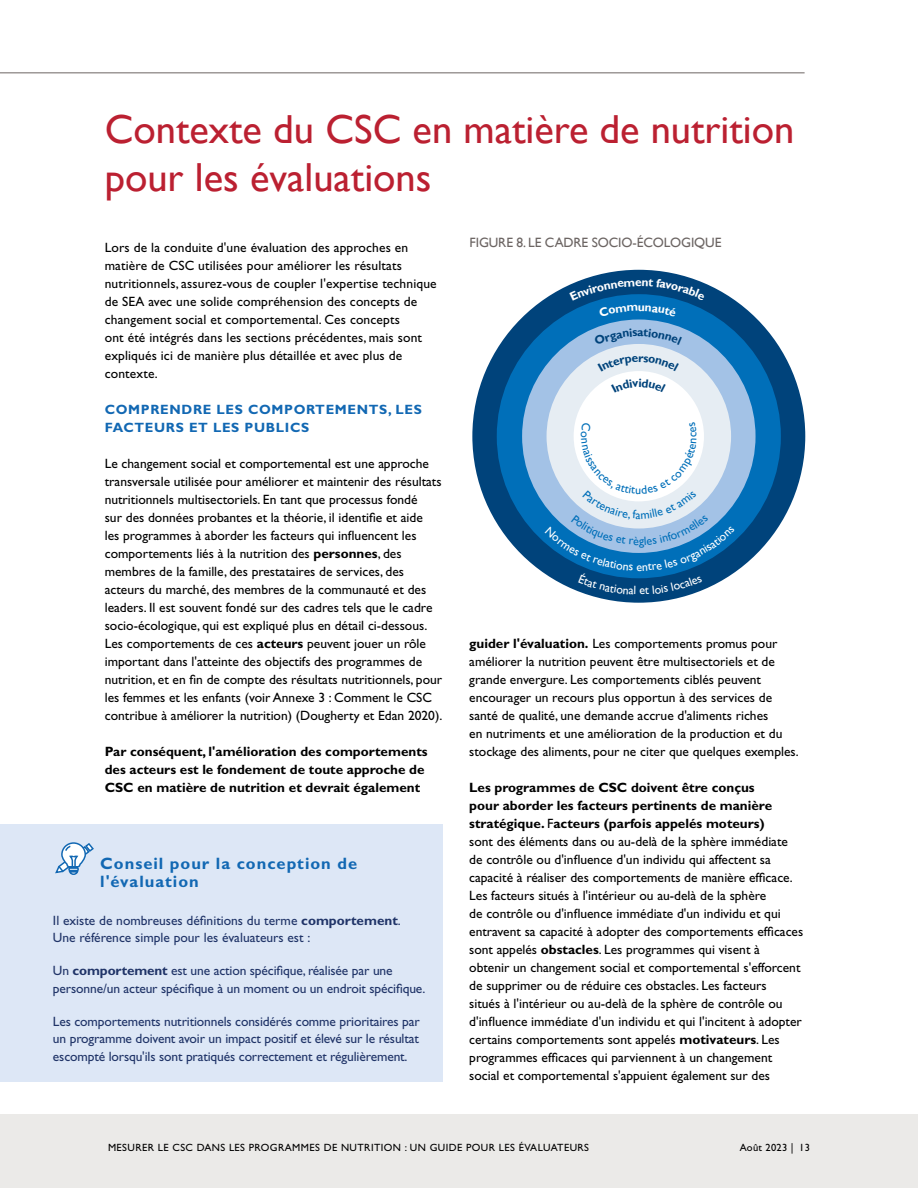
<style>
.page{position:relative;width:918px;height:1188px;background:#fff}
.page>*{position:absolute;margin:0;border:0;box-sizing:border-box;transform-origin:0 0}
.t1{font:40.5px "Gill Sans";color:#bb2031}
.t2{font:700 16.5px/18px "Gill Sans Std";letter-spacing:.06em;color:#1268b3}
.t3{font:13.5px/18px "Gill Sans Std";color:#000}
.t4{font:13.5px/17.2px "Gill Sans Std";letter-spacing:-.01em;color:#203468}
.t5{font:700 13.5px/18px "Gill Sans Std";color:#000}
.t6{font:700 13.5px/18px "Gill Sans Std";letter-spacing:.05em;color:#1268b3}
.t7{font:13.5px "Gill Sans";letter-spacing:-.01em;color:#6c6563}
.t8{font:12px "Gill Sans";color:#fff}
.t9{font:700 12px "Gill Sans";color:#fff}
.t10{font:10.5px "Gill Sans Std";letter-spacing:.04em;color:#000}
.s1{font-weight:700}
</style>
<div class="page">
<div style="left:0;top:1114px;width:918px;height:74px;background:#ebeae8"></div>
<hr style="left:0;top:72px;width:805px;height:1px;background:#6c6563">
<div style="left:0;top:824px;width:442px;height:258px;background:#dde7f6"></div>
<svg style="left:55px;top:842px;width:39px;height:33px"></svg>
<div style="left:472px;top:270px;width:333px;height:333px;background:#00437b;border-radius:50%"></div>
<div style="left:497px;top:294px;width:284px;height:284px;background:#006fb9;border-radius:50%"></div>
<div style="left:522px;top:320px;width:234px;height:233px;background:#a3c2e6;border-radius:50%"></div>
<div style="left:547px;top:344px;width:184px;height:185px;background:#e6edf3;border-radius:50%"></div>
<div style="left:574px;top:371px;width:130px;height:130px;background:#fff;border-radius:50%"></div>
<svg style="left:545px;top:422px;width:190px;height:172px"></svg>
<svg style="left:570px;top:279px;width:135px;height:33px"></svg>
<svg style="left:594px;top:328px;width:57px;height:17px"></svg>
<p class="t1" style="left:105px;top:105px;width:691px">Contexte du CSC en matière de nutrition</p>
<h1 class="t1" style="left:105px;top:154px;width:328px">pour les évaluations</h1>
<p class="t3" style="left:105px;top:239px;width:333px">Lors de la conduite d'une évaluation des approches en matière de CSC utilisées pour améliorer les résultats nutritionnels, assurez-vous de coupler l'expertise technique de SEA avec une solide compréhension des concepts de changement social et comportemental. Ces concepts<br>ont été intégrés dans les sections précédentes, mais sont expliqués ici de manière plus détaillée et avec plus de contexte.</p>
<p class="t6" style="left:105px;top:400px;width:319px">COMPRENDRE LES COMPORTEMENTS, LES<br>FACTEURS ET LES PUBLICS</p>
<p class="t3" style="left:105px;top:455px;width:339px">Le changement social et comportemental est une approche transversale utilisée pour améliorer et maintenir des résultats nutritionnels multisectoriels. En tant que processus fondé<br>sur des données probantes et la théorie, il identife et aide<br>les programmes à aborder les facteurs qui infuencent les comportements liés à la nutrition des <span class="s1">personnes</span>, des membres de la famille, des prestataires de services, des acteurs du marché, des membres de la communauté et des leaders. Il est souvent fondé sur des cadres tels que le cadre socio-écologique, qui est expliqué plus en détail ci-dessous.<br>Les comportements de ces <span class="s1">acteurs</span> peuvent jouer un rôle important dans l'atteinte des objectifs des programmes de nutrition, et en fn de compte des résultats nutritionnels, pour les femmes et les enfants (voir Annexe 3 : Comment le CSC contribue à améliorer la nutrition) (Dougherty et Edan 2020).</p>
<p class="t5" style="left:105px;top:742px;width:324px">Par conséquent, l'amélioration des comportements des acteurs est le fondement de toute approche de<br>CSC en matière de nutrition et devrait également</p>
<h4 class="t2" style="left:100px;top:855px;width:258px">Conseil pour la conception de l'évaluation</h4>
<p class="t4" style="left:53px;top:912px;width:349px">Il existe de nombreuses défnitions du terme <span class="s1">comportement</span>.<br>Une référence simple pour les évaluateurs est :</p>
<p class="t4" style="left:53px;top:962px;width:374px">Un <span class="s1">comportement</span> est une action spécifque, réalisée par une personne/un acteur spécifque à un moment ou un endroit spécifque.</p>
<p class="t4" style="left:53px;top:1013px;width:368px;text-align:justify">Les comportements nutritionnels considérés comme prioritaires par un programme doivent avoir un impact positif et élevé sur le résultat escompté lorsqu'ils sont pratiqués correctement et régulièrement.</p>
<p class="t7" style="left:470px;top:235px;width:253px">FIGURE 8. LE CADRE SOCIO-ÉCOLOGIQUE</p>
<p class="t9" style="left:635px;top:275px;width:8px">e</p>
<p class="t8" style="left:636px;top:560px;width:7px">e</p>
<p class="t3" style="left:469px;top:634px;width:331px"><span class="s1">guider l'évaluation.</span> Les comportements promus pour améliorer la nutrition peuvent être multisectoriels et de grande envergure. Les comportements ciblés peuvent encourager un recours plus opportun à des services de santé de qualité, une demande accrue d'aliments riches<br>en nutriments et une amélioration de la production et du stockage des aliments, pour ne citer que quelques exemples.</p>
<p class="t3" style="left:469px;top:778px;width:336px"><span class="s1">Les programmes de CSC doivent être conçus<br>pour aborder les facteurs pertinents de manière stratégique.</span> F<span class="s1">acteurs (parfois appelés moteurs)<br></span>sont des éléments dans ou au-delà de la sphère immédiate de contrôle ou d'infuence d'un individu qui affectent sa capacité à réaliser des comportements de manière effcace.<br>Les facteurs situés à l'intérieur ou au-delà de la sphère<br>de contrôle ou d'infuence immédiate d'un individu et qui entravent sa capacité à adopter des comportements effcaces sont appelés <span class="s1">obstacles</span>. Les programmes qui visent à obtenir un changement social et comportemental s'efforcent de supprimer ou de réduire ces obstacles. Les facteurs<br>situés à l'intérieur ou au-delà de la sphère de contrôle ou d'infuence immédiate d'un individu et qui l'incitent à adopter certains comportements sont appelés <span class="s1">motivateurs</span>. Les programmes effcaces qui parviennent à un changement social et comportemental s'appuient également sur des</p>
<p class="t10" style="left:108px;top:1142px;width:483px">MESURER LE CSC DANS LES PROGRAMMES DE NUTRITION : UN GUIDE POUR LES ÉVALUATEURS</p>
<p class="t10" style="left:740px;top:1142px;width:72px">Août 2023 | 13</p>
</div>
